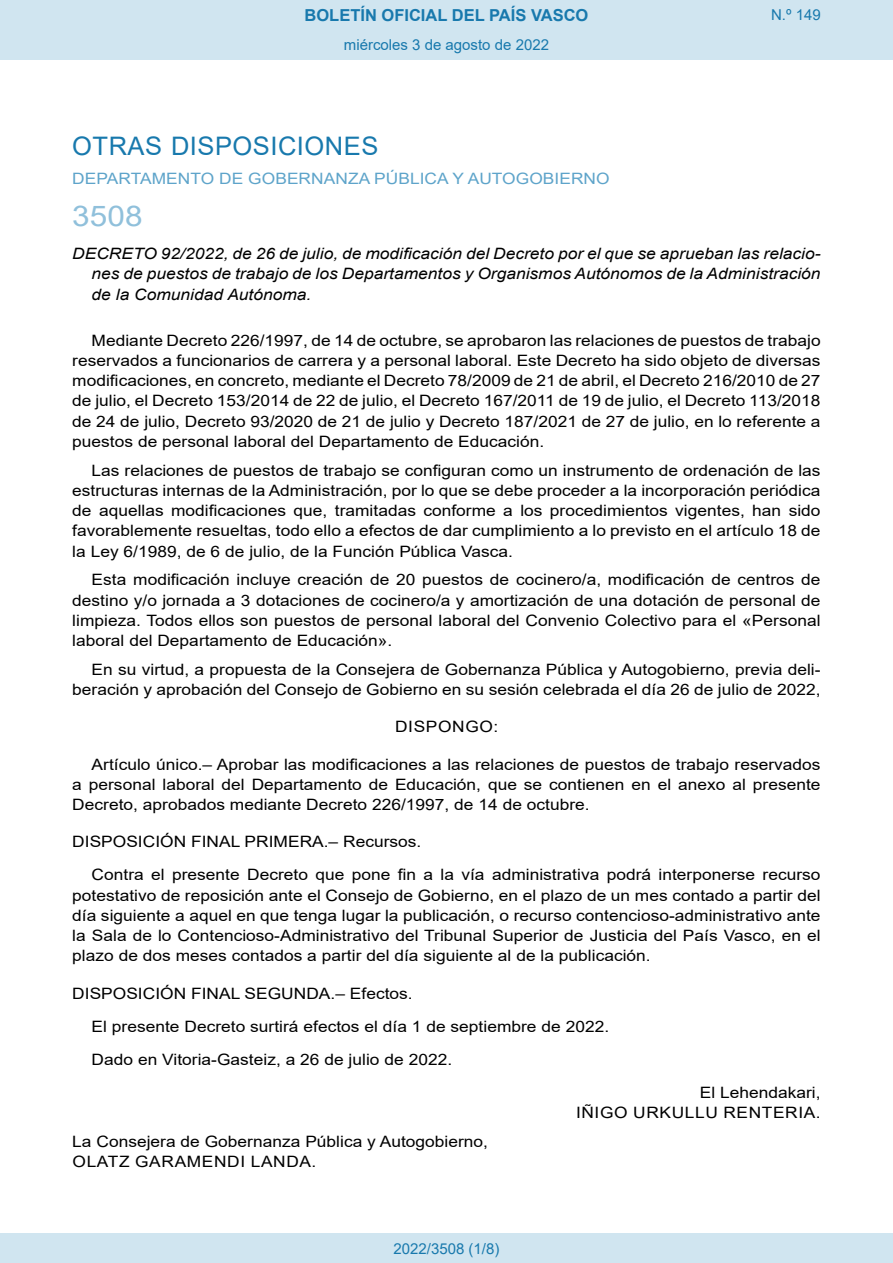
<style>
.page{position:relative;width:893px;height:1263px;background:#fff}
.page>*{position:absolute;margin:0;border:0;box-sizing:border-box;transform-origin:0 0}
.BOPVOrden{font:28.5px "Arial";color:#90c0db;scale:1.11 1}
.BOPVSeccion{font:25.5px "Arial";letter-spacing:.02em;color:#1879ad}
.t1{font:700 16.5px "Arial";color:#1879ad}
.BOPVDetalle{font:15.6px/20.2px "Arial";color:#000;text-align:justify;scale:1.11 1}
.BOPVTitulo{font:italic 15.6px/20.2px "Arial";color:#000;text-align:justify;scale:1.11 1}
.BOPVDisposicionTitul{font:15.6px "Arial";color:#000;scale:1.11 1}
.BOPVOrganismo{font:15.6px "Arial";letter-spacing:.005em;color:#5ea4ca;scale:1.11 1}
.BOPVFirmaPuesto{font:15.6px "Arial";color:#000;scale:1.11 1}
.BOPVFirmaLugFec{font:15.6px "Arial";color:#000;scale:1.11 1}
.BOPVNombreLehen2{font:15.6px "Arial";letter-spacing:.035em;color:#000;scale:1.11 1}
.BOPVFirmaNombre{font:15.6px "Arial";letter-spacing:.035em;color:#000;scale:1.11 1}
.BOPVPuestoLehen2{font:15.6px "Arial";color:#000;scale:1.11 1}
.BOPVClave{font:15.6px "Arial";letter-spacing:.035em;color:#000;scale:1.11 1}
.Paginacion_Centro{font:15px "Arial";color:#1879ad}
</style>
<div class="page">
<div style="left:0;top:0;width:893px;height:60px;background:#d0e5f0"></div>
<div style="left:0;top:1233px;width:893px;height:30px;background:#d0e5f0"></div>
<p class="t1" style="left:305px;top:3px;width:285px">BOLETÍN OFICIAL DEL PAÍS VASCO</p>
<p class="Paginacion_Centro" style="left:344px;top:35px;width:207px">miércoles 3 de agosto de 2022</p>
<p class="Paginacion_Centro" style="left:771px;top:5px;width:51px">N.º 149</p>
<p class="BOPVSeccion" style="left:72px;top:128px;width:308px">OTRAS DISPOSICIONES</p>
<p class="BOPVOrganismo" style="left:72px;top:168px;width:486px">DEPARTAMENTO DE GOBERNANZA PÚBLICA Y AUTOGOBIERNO</p>
<p class="BOPVOrden" style="left:72px;top:197px;width:65px">3508</p>
<p class="BOPVTitulo" style="left:92px;top:244px;width:658px;text-indent:-19px">DECRETO 92/2022, de 26 de julio, de modificación del Decreto por el que se aprueban las relacio&shy;nes de puestos de trabajo de los Departamentos y Organismos Autónomos de la Administración de la Comunidad Autónoma.</p>
<p class="BOPVDetalle" style="left:72px;top:330px;width:676px;text-indent:19px">Mediante Decreto 226/1997, de 14 de octubre, se aprobaron las relaciones de puestos de trabajo reservados a funcionarios de carrera y a personal laboral. Este Decreto ha sido objeto de diversas modificaciones, en concreto, mediante el Decreto 78/2009 de 21 de abril, el Decreto 216/2010 de 27 de julio, el Decreto 153/2014 de 22 de julio, el Decreto 167/2011 de 19 de julio, el Decreto 113/2018 de 24 de julio, Decreto 93/2020 de 21 de julio y Decreto 187/2021 de 27 de julio, en lo referente a puestos de personal laboral del Departamento de Educación.</p>
<p class="BOPVDetalle" style="left:72px;top:460px;width:676px;text-indent:19px">Las relaciones de puestos de trabajo se configuran como un instrumento de ordenación de las estructuras internas de la Administración, por lo que se debe proceder a la incorporación periódica de aquellas modificaciones que, tramitadas conforme a los procedimientos vigentes, han sido favorablemente resueltas, todo ello a efectos de dar cumplimiento a lo previsto en el artículo 18 de la Ley 6/1989, de 6 de julio, de la Función Pública Vasca.</p>
<p class="BOPVDetalle" style="left:72px;top:570px;width:676px;text-indent:19px">Esta modificación incluye creación de 20 puestos de cocinero/a, modificación de centros de destino y/o jornada a 3 dotaciones de cocinero/a y amortización de una dotación de personal de limpieza. Todos ellos son puestos de personal laboral del Convenio Colectivo para el «Personal laboral del Departamento de Educación».</p>
<p class="BOPVDetalle" style="left:72px;top:659px;width:676px;text-align:right">En su virtud, a propuesta de la Consejera de Gobernanza Pública y Autogobierno, previa deli&shy;beración y aprobación del Consejo de Gobierno en su sesión celebrada el día 26 de julio de 2022,</p>
<p class="BOPVClave" style="left:395px;top:716px;width:94px">DISPONGO:</p>
<p class="BOPVDetalle" style="left:72px;top:754px;width:676px;text-indent:19px">Artículo único.– Aprobar las modificaciones a las relaciones de puestos de trabajo reservados a personal laboral del Departamento de Educación, que se contienen en el anexo al presente Decreto, aprobados mediante Decreto 226/1997, de 14 de octubre.</p>
<p class="BOPVDisposicionTitul" style="left:72px;top:831px;width:316px">DISPOSICIÓN FINAL PRIMERA.– Recursos.</p>
<p class="BOPVDetalle" style="left:72px;top:865px;width:676px;text-indent:19px">Contra el presente Decreto que pone fin a la vía administrativa podrá interponerse recurso potestativo de reposición ante el Consejo de Gobierno, en el plazo de un mes contado a partir del día siguiente a aquel en que tenga lugar la publicación, o recurso contencioso-administrativo ante la Sala de lo Contencioso-Administrativo del Tribunal Superior de Justicia del País Vasco, en el plazo de dos meses contados a partir del día siguiente al de la publicación.</p>
<p class="BOPVDisposicionTitul" style="left:72px;top:982px;width:308px">DISPOSICIÓN FINAL SEGUNDA.– Efectos.</p>
<p class="BOPVDetalle" style="left:92px;top:1016px;width:468px">El presente Decreto surtirá efectos el día 1 de septiembre de 2022.</p>
<p class="BOPVFirmaLugFec" style="left:92px;top:1048px;width:326px">Dado en Vitoria-Gasteiz, a 26 de julio de 2022.</p>
<p class="BOPVPuestoLehen2" style="left:700px;top:1081px;width:110px">El Lehendakari,</p>
<p class="BOPVNombreLehen2" style="left:576px;top:1102px;width:222px">IÑIGO URKULLU RENTERIA.</p>
<p class="BOPVFirmaPuesto" style="left:72px;top:1130px;width:376px">La Consejera de Gobernanza Pública y Autogobierno,</p>
<p class="BOPVFirmaNombre" style="left:73px;top:1151px;width:221px">OLATZ GARAMENDI LANDA.</p>
<p class="Paginacion_Centro" style="left:393px;top:1238px;width:107px">2022/3508 (1/8)</p>
</div>
